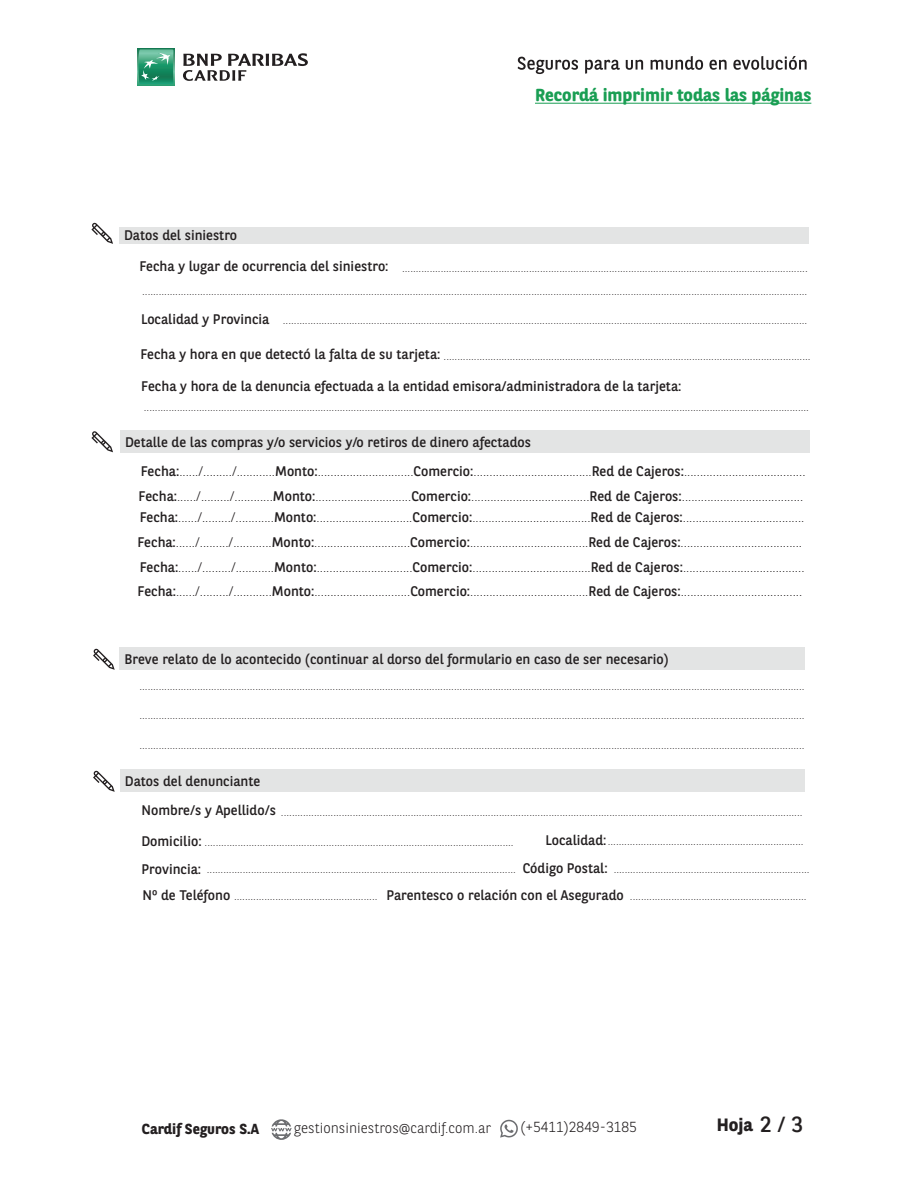
<style>
.page{position:relative;width:918px;height:1188px;background:#fff}
.page>*{position:absolute;margin:0;border:0;box-sizing:border-box;transform-origin:0 0}
.t1{font:700 18px "BNPP Sans";color:#231f20}
.t2{font:700 17.85px "BNPP Sans";color:#231f20}
.t3{font:700 17.4px "BNPP Rounded";color:#199e53}
.t4{font:300 14.55px "BNPP Sans";color:#231f20}
.t5{font:700 14.55px "BNPP Sans";color:#231f20}
.t6{font:300 13.95px/29.2px "BNPP Sans";color:#231f20}
.t7{font:13.95px/29.7px "BNPP Sans";color:#231f20}
.t8{font:300 12px/22.8px "BNPP Sans";color:#231f20}
.s1{font-weight:400;font-size:13.95px}
.s2{font-weight:400}
.s3{font-weight:400;font-size:21.75px}
</style>
<div class="page">
<div style="left:119px;top:227px;width:690px;height:17px;background:#e3e4e4"></div>
<div style="left:120px;top:431px;width:690px;height:22px;background:#e3e4e4"></div>
<div style="left:120px;top:647px;width:685px;height:23px;background:#e3e4e4"></div>
<div style="left:120px;top:769px;width:685px;height:23px;background:#e3e4e4"></div>
<div style="left:138px;top:49px;width:36px;height:36px;background:#2ea277"></div>
<svg style="left:138px;top:49px;width:36px;height:35px"></svg>
<svg style="left:183px;top:53px;width:125px;height:28px"></svg>
<svg style="left:518px;top:57px;width:60px;height:17px"></svg>
<svg style="left:585px;top:60px;width:35px;height:14px"></svg>
<svg style="left:626px;top:60px;width:17px;height:10px"></svg>
<svg style="left:651px;top:56px;width:52px;height:14px"></svg>
<svg style="left:709px;top:60px;width:18px;height:10px"></svg>
<svg style="left:733px;top:56px;width:74px;height:14px"></svg>
<svg style="left:91px;top:223px;width:22px;height:21px"></svg>
<svg style="left:91px;top:431px;width:22px;height:21px"></svg>
<svg style="left:93px;top:649px;width:22px;height:21px"></svg>
<svg style="left:93px;top:771px;width:22px;height:21px"></svg>
<svg style="left:271px;top:1119px;width:21px;height:21px"></svg>
<svg style="left:500px;top:1120px;width:18px;height:18px"></svg>
<hr style="left:535px;top:103px;width:276px;height:1px;background:#199e53">
<h3 class="t3" style="left:535px;top:83px;width:278px">Recordá imprimir todas las páginas</h3>
<p class="t7" style="left:124px;top:219px;width:115px">Datos del siniestro</p>
<p class="t8" style="left:139px;top:256px;width:670px"><span class="s1">Fecha y lugar de ocurrencia del siniestro:</span> ................................................................................................................................................... .................................................................................................................................................................................................................................................</p>
<p class="t8" style="left:141px;top:308px;width:668px"><span class="s1">Localidad y Provincia</span> ..............................................................................................................................................................................................</p>
<p class="t8" style="left:140px;top:344px;width:672px"><span class="s1">Fecha y hora en que detectó la falta de su tarjeta:</span> .....................................................................................................................................</p>
<p class="t7" style="left:141px;top:371px;width:542px">Fecha y hora de la denuncia efectuada a la entidad emisora/administradora de la tarjeta:</p>
<p class="t8" style="left:144px;top:395px;width:667px">.................................................................................................................................................................................................................................................</p>
<p class="t6" style="left:141px;top:427px;width:666px;text-indent:-16px"><span class="s2">Detalle de las compras y/o servicios y/o retiros de dinero afectados<br>Fecha:</span>....../........./............<span class="s2">Monto:</span>..............................<span class="s2">Comercio:</span>.....................................<span class="s2">Red de Cajeros:</span>......................................</p>
<p class="t6" style="left:139px;top:484px;width:667px;line-height:21.8px"><span class="s2">Fecha:</span>....../........./............<span class="s2">Monto:</span>..............................<span class="s2">Comercio:</span>.....................................<span class="s2">Red de Cajeros:</span>......................................<br><span class="s2">Fecha:</span>....../........./............<span class="s2">Monto:</span>..............................<span class="s2">Comercio:</span>.....................................<span class="s2">Red de Cajeros:</span>......................................</p>
<p class="t6" style="left:137px;top:527px;width:666px"><span class="s2">Fecha:</span>....../........./............<span class="s2">Monto:</span>..............................<span class="s2">Comercio:</span>.....................................<span class="s2">Red de Cajeros:</span>......................................</p>
<p class="t6" style="left:138px;top:554px;width:668px;line-height:24.3px"><span class="s2">Fecha:</span>....../........./............<span class="s2">Monto:</span>..............................<span class="s2">Comercio:</span>.....................................<span class="s2">Red de Cajeros:</span>......................................<br><span class="s2">Fecha:</span>....../........./............<span class="s2">Monto:</span>..............................<span class="s2">Comercio:</span>.....................................<span class="s2">Red de Cajeros:</span>......................................</p>
<p class="t7" style="left:125px;top:644px;width:546px">Breve relato de lo acontecido (continuar al dorso del formulario en caso de ser necesario)</p>
<p class="t8" style="left:139px;top:674px;width:667px">.................................................................................................................................................................................................................................................</p>
<p class="t8" style="left:139px;top:703px;width:667px">.................................................................................................................................................................................................................................................</p>
<p class="t8" style="left:139px;top:733px;width:667px">.................................................................................................................................................................................................................................................</p>
<p class="t7" style="left:141px;top:765px;width:136px;text-indent:-17px">Datos del denunciante<br>Nombre/s y Apellido/s</p>
<p class="t7" style="left:141px;top:827px;width:62px;line-height:28px">Domicilio:<br>Provincia:</p>
<p class="t7" style="left:142px;top:879px;width:89px">Nº de Teléfono</p>
<p class="t7" style="left:387px;top:879px;width:239px">Parentesco o relación con el Asegurado</p>
<p class="t8" style="left:281px;top:800px;width:523px">.............................................................................................................................................................................................</p>
<p class="t8" style="left:205px;top:830px;width:311px">................................................................................................................</p>
<p class="t7" style="left:546px;top:824px;width:62px">Localidad:</p>
<p class="t8" style="left:608px;top:829px;width:197px">.......................................................................</p>
<p class="t7" style="left:523px;top:853px;width:86px">Código Postal:</p>
<p class="t8" style="left:207px;top:857px;width:311px">................................................................................................................</p>
<p class="t8" style="left:234px;top:883px;width:145px">....................................................</p>
<p class="t8" style="left:630px;top:883px;width:178px">................................................................</p>
<p class="t8" style="left:614px;top:857px;width:197px">.......................................................................</p>
<p class="t5" style="left:142px;top:1119px;width:119px">Cardif Seguros S.A</p>
<p class="t4" style="left:294px;top:1118px;width:199px">gestionsiniestros@cardif.com.ar</p>
<p class="t4" style="left:520px;top:1117px;width:118px">(+5411)2849-3185</p>
<h1 class="t1" style="left:719px;top:1111px;width:78px">Hoja <span class="s2">2 / 3</span></h1>
<h2 class="t2" style="left:717px;top:1112px;width:88px">Hoja <span class="s3">2 / 3</span></h2>
</div>
